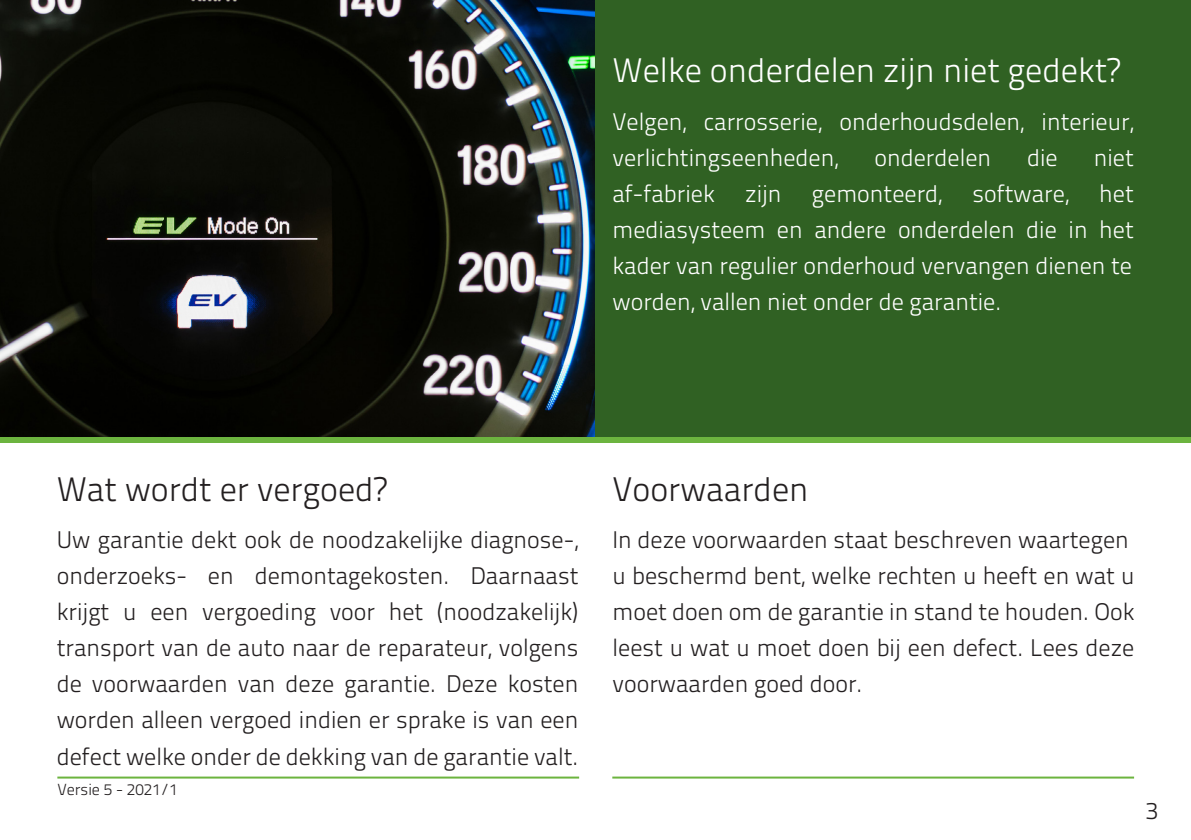
<style>
.page{position:relative;width:1191px;height:840px;background:#fff}
.page>*{position:absolute;margin:0;border:0;box-sizing:border-box;transform-origin:0 0}
.Kop_2{font:34px "Titillium Text 14 L 250 wt";color:#fff}
.Kop_2_zwart{font:34px "Titillium Text 14 L 250 wt";color:#231f20}
.t1{font:24px/36px "Titillium Text 14 L 250 wt";color:#231f20;text-align:justify}
.Paragraph_Style_wit{font:24px/36px "Titillium Text 14 L 250 wt";color:#fff}
.t2{font:16px "Titillium Text 14 L 250 wt";color:#231f20}
</style>
<div class="page">
<hr style="left:57px;top:776px;width:522px;height:2px;background:#6cb43f">
<hr style="left:612px;top:776px;width:522px;height:2px;background:#6cb43f">
<img style="left:0;top:0;width:595px;height:437px">
<div style="left:595px;top:0;width:596px;height:442px;background:#306123"></div>
<div style="left:0;top:437px;width:1191px;height:5px;background:#6cb43f"></div>
<p class="Kop_2" style="left:612px;top:50px;width:509px">Welke onderdelen zijn niet gedekt?</p>
<p class="Paragraph_Style_wit" style="left:612px;top:103px;width:523px">Velgen, carrosserie, onderhoudsdelen, interieur, verlichtingseenheden,</p>
<p class="Paragraph_Style_wit" style="left:874px;top:139px;width:118px">onderdelen</p>
<p class="Paragraph_Style_wit" style="left:1027px;top:139px;width:32px">die</p>
<p class="Paragraph_Style_wit" style="left:1093px;top:139px;width:42px">niet</p>
<p class="Paragraph_Style_wit" style="left:612px;top:175px;width:523px;text-align:justify;text-indent:487px">het mediasysteem en andere onderdelen die in het kader van regulier onderhoud vervangen dienen te</p>
<p class="Paragraph_Style_wit" style="left:612px;top:283px;width:390px">worden, vallen niet onder de garantie.</p>
<p class="Paragraph_Style_wit" style="left:612px;top:175px;width:104px">af-fabriek</p>
<p class="Paragraph_Style_wit" style="left:745px;top:175px;width:38px">zijn</p>
<p class="Paragraph_Style_wit" style="left:812px;top:175px;width:132px">gemonteerd,</p>
<p class="Paragraph_Style_wit" style="left:972px;top:175px;width:98px">software,</p>
<p class="Kop_2_zwart" style="left:57px;top:468px;width:331px">Wat wordt er vergoed?</p>
<p class="t1" style="left:57px;top:521px;width:523px">Uw garantie dekt ook de noodzakelijke diagnose-, onderzoeks- en demontagekosten. Daarnaast krijgt u een vergoeding voor het (noodzakelijk) transport van de auto naar de reparateur, volgens de voorwaarden van deze garantie. Deze kosten worden alleen vergoed indien er sprake is van een defect welke onder de dekking van de garantie valt.</p>
<p class="t2" style="left:57px;top:779px;width:122px">Versie 5 - 2021/1</p>
<p class="Kop_2_zwart" style="left:612px;top:468px;width:198px">Voorwaarden</p>
<p class="t1" style="left:612px;top:521px;width:518px">In deze voorwaarden staat beschreven waartegen</p>
<p class="t1" style="left:612px;top:557px;width:523px">u beschermd bent, welke rechten u heeft en wat u moet doen om de garantie in stand te houden. Ook leest u wat u moet doen bij een defect. Lees deze voorwaarden goed door.</p>
<p class="t1" style="left:1145px;top:791px;width:14px">3</p>
</div>
